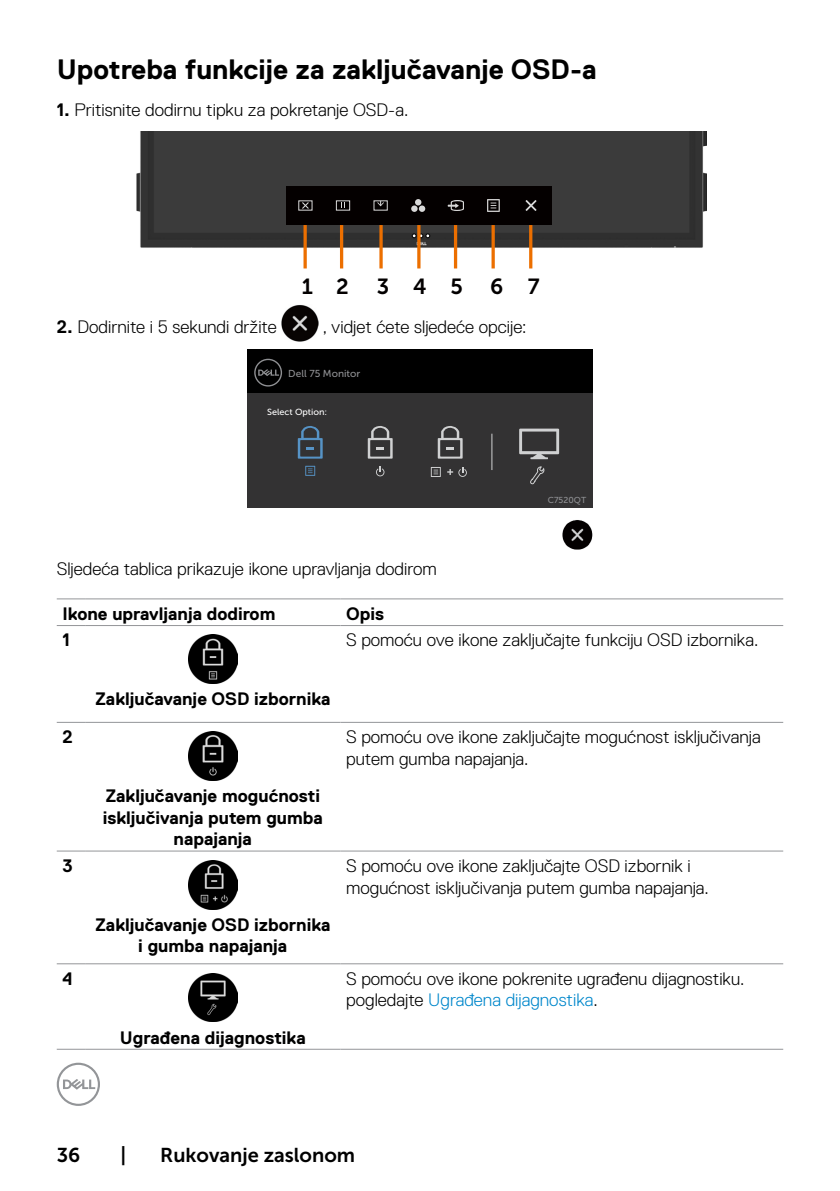
<style>
.page{position:relative;width:840px;height:1191px;background:#fff}
.page>*{position:absolute;margin:0;border:0;box-sizing:border-box;transform-origin:0 0}
.Head2{font:700 28px "Dell Replica";color:#000}
.t1{font:21.8px "Museo Sans For Dell 700";color:#030000}
.t2{font:20px "Museo Sans For Dell 700";color:#000}
.Table_Paragraph{font:300 18px/21.6px "Dell Replica";color:#000}
.Paragraph{font:300 18px "Dell Replica";color:#000}
.Table_Paragraph-Cent{font:700 18px/21.6px "Dell Replica";color:#000;text-align:center}
.Table_Head{font:700 18px "Dell Replica";color:#000}
.Table_Paragraph-2{font:700 18px "Dell Replica";color:#000}
.t3{font:10px "Museo Sans For Dell 500";color:#8f9093}
.t4{font:8.8px "Museo Sans For Dell 500";color:#fff}
.t5{font:8.6px "Museo Sans For Dell 500";color:#8f9093}
.s1{font-weight:700}
.s2{color:#0087cb}
</style>
<div class="page">
<svg style="left:57px;top:1062px;width:43px;height:44px"></svg>
<img style="left:136px;top:132px;width:569px;height:119px">
<svg style="left:412px;top:234px;width:17px;height:4px"></svg>
<hr style="left:303px;top:225px;width:3px;height:43px;background:#ec6f00">
<hr style="left:340px;top:225px;width:3px;height:43px;background:#ec6f00">
<hr style="left:379px;top:225px;width:3px;height:43px;background:#ec6f00">
<hr style="left:417px;top:225px;width:3px;height:43px;background:#ec6f00">
<svg style="left:453px;top:225px;width:4px;height:43px"></svg>
<hr style="left:491px;top:225px;width:3px;height:43px;background:#ec6f00">
<hr style="left:529px;top:225px;width:3px;height:43px;background:#ec6f00">
<div style="left:285px;top:186px;width:266px;height:39px;background:#040000"></div>
<svg style="left:487px;top:199px;width:12px;height:13px"></svg>
<svg style="left:447px;top:200px;width:16px;height:11px"></svg>
<svg style="left:415px;top:199px;width:6px;height:6px"></svg>
<div style="left:411px;top:205px;width:6px;height:7px;background:#d9d9d9;border-radius:50%"></div>
<div style="left:418px;top:205px;width:7px;height:7px;background:#d9d9d9;border-radius:50%"></div>
<svg style="left:525px;top:200px;width:11px;height:11px"></svg>
<svg style="left:377px;top:201px;width:7px;height:5px"></svg>
<div style="left:336px;top:200px;width:14px;height:10px;border:1px solid #d9d9d9"></div>
<svg style="left:302px;top:202px;width:6px;height:6px"></svg>
<img style="left:281px;top:305px;width:37px;height:37px">
<div style="left:247px;top:349px;width:345px;height:159px;background:#000"></div>
<div style="left:247px;top:393px;width:345px;height:115px;background:#333233"></div>
<svg style="left:254px;top:359px;width:28px;height:27px"></svg>
<svg style="left:305px;top:466px;width:10px;height:10px"></svg>
<svg style="left:297px;top:426px;width:25px;height:32px"></svg>
<svg style="left:367px;top:426px;width:25px;height:32px"></svg>
<svg style="left:437px;top:426px;width:25px;height:32px"></svg>
<svg style="left:376px;top:466px;width:8px;height:10px"></svg>
<svg style="left:430px;top:467px;width:10px;height:10px"></svg>
<svg style="left:447px;top:467px;width:19px;height:10px"></svg>
<hr style="left:491px;top:434px;width:1px;height:36px;background:#d0d1d2">
<svg style="left:519px;top:428px;width:40px;height:56px"></svg>
<img style="left:562px;top:520px;width:30px;height:29px">
<svg style="left:57px;top:598px;width:28px;height:1px"></svg>
<hr style="left:85px;top:598px;width:255px;height:1px;background:#939598">
<hr style="left:340px;top:598px;width:442px;height:1px;background:#939598">
<svg style="left:57px;top:625px;width:28px;height:1px"></svg>
<hr style="left:85px;top:625px;width:255px;height:1px;background:#939598">
<hr style="left:340px;top:625px;width:442px;height:1px;background:#939598">
<svg style="left:57px;top:722px;width:28px;height:1px"></svg>
<hr style="left:85px;top:722px;width:255px;height:1px;background:#939598">
<hr style="left:340px;top:722px;width:442px;height:1px;background:#939598">
<svg style="left:57px;top:850px;width:28px;height:1px"></svg>
<hr style="left:85px;top:850px;width:255px;height:1px;background:#939598">
<hr style="left:340px;top:850px;width:442px;height:1px;background:#939598">
<svg style="left:57px;top:963px;width:28px;height:1px"></svg>
<hr style="left:85px;top:963px;width:255px;height:1px;background:#939598">
<hr style="left:340px;top:963px;width:442px;height:1px;background:#939598">
<svg style="left:57px;top:1048px;width:28px;height:2px"></svg>
<hr style="left:85px;top:1049px;width:255px;height:1px;background:#939598">
<hr style="left:340px;top:1049px;width:442px;height:1px;background:#939598">
<img style="left:188px;top:635px;width:49px;height:48px">
<img style="left:188px;top:731px;width:49px;height:49px">
<img style="left:188px;top:860px;width:49px;height:49px">
<img style="left:188px;top:973px;width:49px;height:49px">
<p class="Head2" style="left:57px;top:53px;width:541px">Upotreba funkcije za zaključavanje OSD-a</p>
<p class="Paragraph" style="left:57px;top:99px;width:353px"><span class="s1">1.</span> Pritisnite dodirnu tipku za pokretanje OSD-a.</p>
<p class="t1" style="left:302px;top:274px;width:48px">1 2</p>
<p class="t1" style="left:376px;top:274px;width:164px">345 67</p>
<p class="Paragraph" style="left:57px;top:317px;width:221px"><span class="s1">2.</span> Dodirnite i 5 sekundi držite</p>
<p class="Paragraph" style="left:322px;top:317px;width:205px">, vidjet ćete sljedeće opcije:</p>
<p class="t3" style="left:288px;top:368px;width:73px">Dell 75 Monitor</p>
<p class="t4" style="left:267px;top:407px;width:62px">Select Option:</p>
<p class="t5" style="left:547px;top:495px;width:40px">C7520QT</p>
<p class="Paragraph" style="left:57px;top:559px;width:381px">Sljedeća tablica prikazuje ikone upravljanja dodirom</p>
<p class="Table_Head" style="left:62px;top:603px;width:214px">Ikone upravljanja dodirom</p>
<p class="Table_Head" style="left:346px;top:603px;width:39px">Opis</p>
<p class="Table_Paragraph-2" style="left:62px;top:630px;width:9px">1</p>
<p class="Table_Paragraph" style="left:346px;top:629px;width:413px">S pomoću ove ikone zaključajte funkciju OSD izbornika.</p>
<p class="Table_Paragraph-Cent" style="left:95px;top:688px;width:237px">Zaključavanje OSD izbornika</p>
<p class="Table_Paragraph-2" style="left:62px;top:727px;width:12px">2</p>
<p class="Table_Paragraph" style="left:346px;top:726px;width:415px">S pomoću ove ikone zaključajte mogućnost isključivanja putem gumba napajanja.</p>
<p class="Table_Paragraph-Cent" style="left:103px;top:785px;width:221px">Zaključavanje mogućnosti isključivanja putem gumba napajanja</p>
<p class="Table_Paragraph-2" style="left:62px;top:855px;width:12px">3</p>
<p class="Table_Paragraph" style="left:346px;top:855px;width:364px">S pomoću ove ikone zaključajte OSD izbornik i mogućnost isključivanja putem gumba napajanja.</p>
<p class="Table_Paragraph-Cent" style="left:95px;top:914px;width:237px">Zaključavanje OSD izbornika i gumba napajanja</p>
<p class="Table_Paragraph-2" style="left:62px;top:968px;width:12px">4</p>
<p class="Table_Paragraph" style="left:346px;top:967px;width:399px">S pomoću ove ikone pokrenite ugrađenu dijagnostiku. pogledajte <span class="s2">Ugrađena dijagnostika</span>.</p>
<p class="Table_Paragraph-Cent" style="left:120px;top:1026px;width:187px">Ugrađena dijagnostika</p>
<p class="t2" style="left:57px;top:1143px;width:25px">36</p>
<p class="t2" style="left:120px;top:1143px;width:7px">|</p>
<p class="t2" style="left:160px;top:1143px;width:196px">Rukovanje zaslonom</p>
</div>
